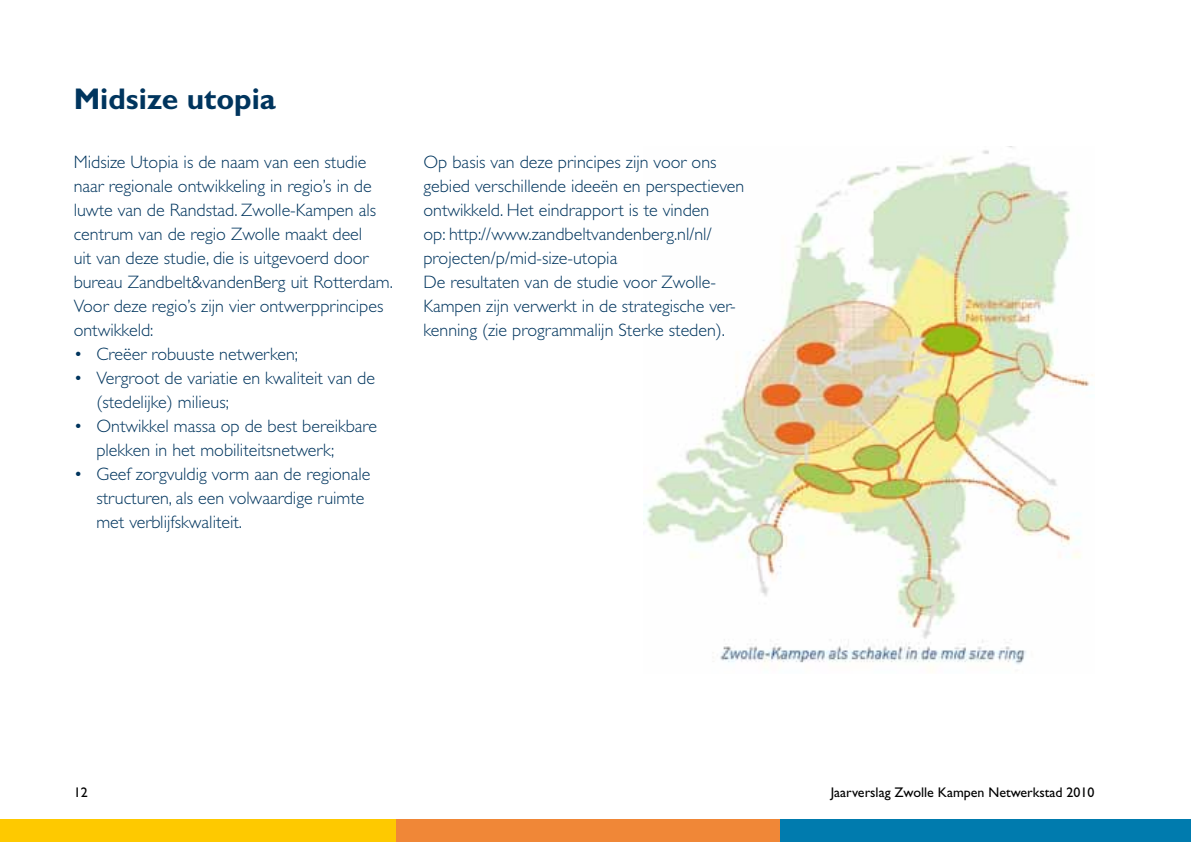
<style>
.page{position:relative;width:1191px;height:842px;background:#fff}
.page>*{position:absolute;margin:0;border:0;box-sizing:border-box;transform-origin:0 0}
.t1{font:700 30px "Gill Sans";color:#00355e}
.t2{font:300 18px/24px "Gill Sans";color:#00355e}
.t3{font:14px "Gill Sans";color:#000}
</style>
<div class="page">
<img style="left:643px;top:146px;width:450px;height:519px">
<hr style="left:1190px;top:512px;width:1px;height:245px;background:#007bae">
<div style="left:395px;top:819px;width:385px;height:23px;background:#f08737"></div>
<div style="left:0;top:819px;width:395px;height:23px;background:#fec900"></div>
<div style="left:780px;top:819px;width:411px;height:23px;background:#007bae"></div>
<h1 class="t1" style="left:74px;top:81px;width:204px">Midsize utopia</h1>
<p class="t2" style="left:74px;top:150px;width:321px">Midsize Utopia is de naam van een studie naar regionale ontwikkeling in regio’s in de luwte van de Randstad. Zwolle-Kampen als centrum van de regio Zwolle maakt deel<br>uit van deze studie, die is uitgevoerd door bureau Zandbelt&amp;vandenBerg uit Rotterdam.<br>Voor deze regio’s zijn vier ontwerpprincipes ontwikkeld:</p>
<p class="t2" style="left:74px;top:342px;width:226px">• Creëer robuuste netwerken;</p>
<p class="t2" style="left:96px;top:366px;width:280px;text-indent:-23px">• Vergroot de variatie en kwaliteit van de (stedelijke) milieus;</p>
<p class="t2" style="left:96px;top:414px;width:282px;text-indent:-23px">• Ontwikkel massa op de best bereikbare plekken in het mobiliteitsnetwerk;</p>
<p class="t2" style="left:96px;top:462px;width:275px;text-indent:-23px">• Geef zorgvuldig vorm aan de regionale structuren, als een volwaardige ruimte met verblijfskwaliteit.</p>
<p class="t2" style="left:423px;top:150px;width:322px">Op basis van deze principes zijn voor ons gebied verschillende ideeën en perspectieven ontwikkeld. Het eindrapport is te vinden<br>op: http://www.zandbeltvandenberg.nl/nl/ projecten/p/mid-size-utopia<br>De resultaten van de studie voor Zwolle-Kampen zijn verwerkt in de strategische ver&shy;kenning (zie programmalijn Sterke steden).</p>
<p class="t3" style="left:74px;top:784px;width:15px">12</p>
<p class="t3" style="left:830px;top:784px;width:265px">Jaarverslag Zwolle Kampen Netwerkstad 2010</p>
</div>
